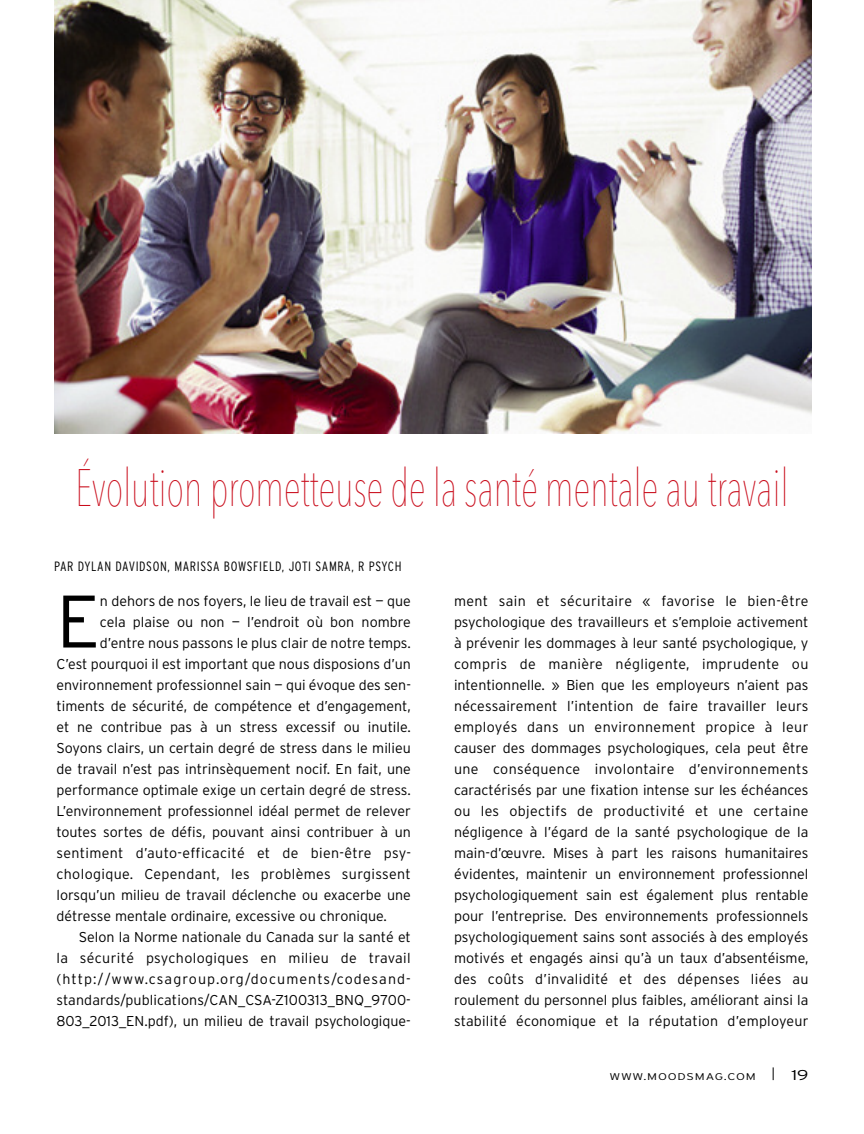
<style>
.page{position:relative;width:864px;height:1134px;background:#fff}
.page>*{position:absolute;margin:0;border:0;box-sizing:border-box;transform-origin:0 0}
.t1{font:300 74.25px "Interstate";color:#000}
.t2{font:200 52.2px "Avenir Next Condensed";letter-spacing:-.01em;color:#c90b1a;scale:.83 1}
.t3{font:300 14.25px/21px "Interstate";color:#000;text-align:justify}
.t4{font:300 14.25px "Interstate";letter-spacing:.025em;color:#000}
.t5{font:300 14.25px "Interstate";letter-spacing:.075em;color:#000}
.t6{font:300 14.25px "Interstate";color:#000;scale:1.3 1}
.t7{font:300 condensed 13.5px "Interstate";letter-spacing:.045em;color:#000}
.t8{font:300 9.75px "Interstate";letter-spacing:.065em;color:#000;scale:1.3 1}
</style>
<div class="page">
<svg style="left:773px;top:1067px;width:1px;height:13px"></svg>
<img style="left:54px;top:0;width:757px;height:434px">
<h2 class="t2" style="left:75px;top:457px;width:861px">Évolution prometteuse de la santé mentale au travail</h2>
<p class="t7" style="left:54px;top:559px;width:349px">PAR DYLAN DAVIDSON, MARISSA BOWSFIELD, JOTI SAMRA, R PSYCH</p>
<h1 class="t1" style="left:56px;top:578px;width:45px">E</h1>
<p class="t3" style="left:100px;top:590px;width:312px">n dehors de nos foyers, le lieu de travail est — que</p>
<p class="t3" style="left:100px;top:611px;width:312px">cela plaise ou non — l’endroit où bon nombre</p>
<p class="t3" style="left:100px;top:632px;width:312px">d’entre nous passons le plus clair de notre temps.</p>
<p class="t3" style="left:56px;top:653px;width:356px">C’est pourquoi il est important que nous disposions d’un</p>
<p class="t3" style="left:56px;top:674px;width:356px">environnement professionnel sain — qui évoque des sen-</p>
<p class="t3" style="left:56px;top:695px;width:356px">timents de sécurité, de compétence et d’engagement,</p>
<p class="t3" style="left:56px;top:716px;width:356px">et ne contribue pas à un stress excessif ou inutile.</p>
<p class="t3" style="left:56px;top:737px;width:356px">Soyons clairs, un certain degré de stress dans le milieu</p>
<p class="t3" style="left:56px;top:758px;width:356px">de travail n’est pas intrinsèquement nocif. En fait, une</p>
<p class="t3" style="left:56px;top:779px;width:356px">performance optimale exige un certain degré de stress.</p>
<p class="t3" style="left:56px;top:800px;width:356px">L’environnement professionnel idéal permet de relever</p>
<p class="t3" style="left:56px;top:821px;width:356px">toutes sortes de défis, pouvant ainsi contribuer à un</p>
<p class="t4" style="left:56px;top:844px;width:356px">sentiment d’auto-efficacité et de bien-être psy-</p>
<p class="t4" style="left:56px;top:865px;width:356px">chologique. Cependant, les problèmes surgissent</p>
<p class="t3" style="left:56px;top:884px;width:356px">lorsqu’un milieu de travail déclenche ou exacerbe une</p>
<p class="t3" style="left:56px;top:905px;width:332px">détresse mentale ordinaire, excessive ou chronique.</p>
<p class="t3" style="left:79px;top:926px;width:333px">Selon la Norme nationale du Canada sur la santé et</p>
<p class="t4" style="left:56px;top:949px;width:356px">la sécurité psychologiques en milieu de travail</p>
<p class="t5" style="left:56px;top:970px;width:356px">(http://www.csagroup.org/documents/codesand-</p>
<p class="t3" style="left:56px;top:989px;width:356px">standards/publications/CAN_CSA-Z100313_BNQ_9700-</p>
<p class="t3" style="left:56px;top:1010px;width:356px">803_2013_EN.pdf), un milieu de travail psychologique-</p>
<p class="t3" style="left:454px;top:590px;width:356px">ment sain et sécuritaire « favorise le bien-être psychologique des travailleurs et s’emploie activement à prévenir les dommages à leur santé psychologique, y compris de manière négligente, imprudente ou intentionnelle. » Bien que les employeurs n’aient pas nécessairement l’intention de faire travailler leurs employés dans un environnement propice à leur causer des dommages psychologiques, cela peut être une conséquence involontaire d’environnements caractérisés par une fixation intense sur les échéances ou les objectifs de productivité et une certaine négligence à l’égard de la santé psychologique de la main-d’œuvre. Mises à part les raisons humanitaires évidentes, maintenir un environnement professionnel psychologiquement sain est également plus rentable pour l’entreprise. Des environnements professionnels psychologiquement sains sont associés à des employés motivés et engagés ainsi qu’à un taux d’absentéisme, des coûts d’invalidité et des dépenses liées au roulement du personnel plus faibles, améliorant ainsi la stabilité économique et la réputation d’employeur</p>
<p class="t8" style="left:609px;top:1071px;width:114px">WWW.MOODSMAG.COM</p>
<p class="t6" style="left:791px;top:1067px;width:15px">19</p>
</div>
